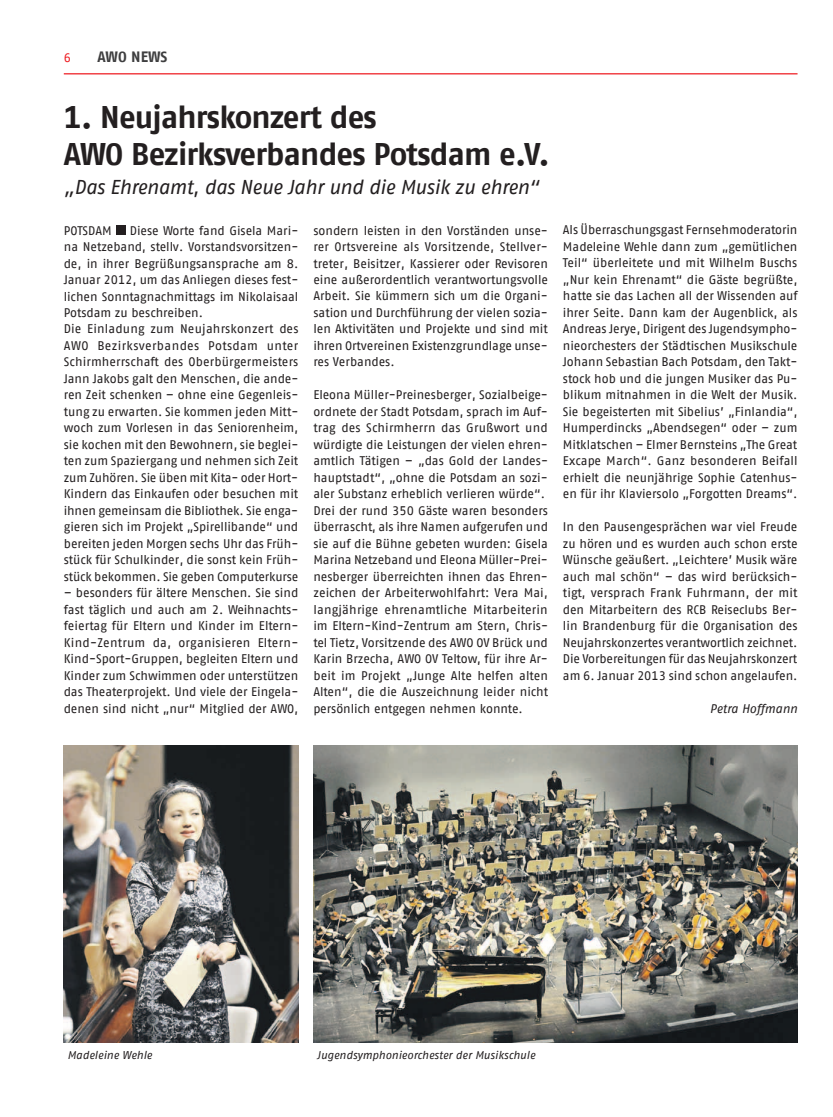
<style>
.page{position:relative;width:833px;height:1117px;background:#fff}
.page>*{position:absolute;margin:0;border:0;box-sizing:border-box;transform-origin:0 0}
.t1{font:700 31.25px/37.5px "AWO Fago Office";letter-spacing:-.03em;color:#231f20}
.t2{font:italic 20px "AWO Fago Office";letter-spacing:-.02em;color:#231f20}
.t3{font:700 15px "AWO Fago Office";color:#3e3e3f}
.t4{font:12.5px/16.5px "AWO Fago Office";color:#231f20;text-align:justify}
.t5{font:italic 12.5px "AWO Fago Office";letter-spacing:-.005em;color:#231f20}
.t6{font:12.5px "AWO Fago Office";color:#ee1d23}
.t7{font:italic 11.25px "AWO Fago Office";color:#231f20}
</style>
<div class="page">
<hr style="left:64px;top:73px;width:733px;height:1px;background:#ee1d23">
<div style="left:116px;top:225px;width:9px;height:9px;background:#231f20"></div>
<img style="left:64px;top:745px;width:234px;height:297px">
<img style="left:313px;top:745px;width:484px;height:297px">
<p class="t6" style="left:64px;top:50px;width:9px">6</p>
<p class="t3" style="left:97px;top:48px;width:72px">AWO NEWS</p>
<h1 class="t1" style="left:64px;top:97px;width:487px">1. Neujahrskonzert des<br>AWO Bezirksverbandes Potsdam e.V.</h1>
<h2 class="t2" style="left:64px;top:176px;width:477px">„Das Ehrenamt, das Neue Jahr und die Musik zu ehren“</h2>
<p class="t4" style="left:64px;top:222px;width:49px">POTSDAM</p>
<p class="t4" style="left:313px;top:222px;width:236px">sondern leisten in den Vorständen unse&shy;rer Ortsvereine als Vorsitzende, Stellver&shy;treter, Beisitzer, Kassierer oder Revisoren eine außerordentlich verantwortungsvolle Arbeit. Sie kümmern sich um die Organi&shy;sation und Durchführung der vielen sozia&shy;len Aktivitäten und Projekte und sind mit ihren Ortvereinen Existenzgrundlage unse&shy;res Verbandes.</p>
<p class="t4" style="left:313px;top:386px;width:236px;text-align:left">Eleona Müller-Preinesberger, Sozialbeige&shy;ordnete der Stadt Potsdam, sprach im Auf&shy;trag des Schirmherrn das Grußwort und würdigte die Leistungen der vielen ehren&shy;amtlich Tätigen – „das Gold der Landes&shy;hauptstadt“, „ohne die Potsdam an sozi&shy;aler Substanz erheblich verlieren würde“.<br>Drei der rund 350 Gäste waren besonders überrascht, als ihre Namen aufgerufen und sie auf die Bühne gebeten wurden: Gisela Marina Netzeband und Eleona Müller-Prei&shy;nesberger überreichten ihnen das Ehren&shy;zeichen der Arbeiterwohlfahrt: Vera Mai, langjährige ehrenamtliche Mitarbeiterin im Eltern-Kind-Zentrum am Stern, Chris&shy;tel Tietz, Vorsitzende des AWO OV Brück und Karin Brzecha, AWO OV Teltow, für ihre Ar&shy;beit im Projekt „Junge Alte helfen alten Alten“, die die Auszeichnung leider nicht persönlich entgegen nehmen konnte.</p>
<p class="t4" style="left:64px;top:222px;width:236px;text-align:left;text-indent:66px">Diese Worte fand Gisela Mari&shy;na Netzeband, stellv. Vorstandsvorsitzen&shy;de, in ihrer Begrüßungsansprache am 8.<br>Januar 2012, um das Anliegen dieses fest&shy;lichen Sonntagnachmittags im Nikolaisaal Potsdam zu beschreiben.<br>Die Einladung zum Neujahrskonzert des AWO Bezirksverbandes Potsdam unter Schirmherrschaft des Oberbürgermeisters Jann Jakobs galt den Menschen, die ande&shy;ren Zeit schenken – ohne eine Gegenleis&shy;tung zu erwarten. Sie kommen jeden Mitt&shy;woch zum Vorlesen in das Seniorenheim, sie kochen mit den Bewohnern, sie beglei&shy;ten zum Spaziergang und nehmen sich Zeit zum Zuhören. Sie üben mit Kita- oder Hort-Kindern das Einkaufen oder besuchen mit ihnen gemeinsam die Bibliothek. Sie enga&shy;gieren sich im Projekt „Spirellibande“ und bereiten jeden Morgen sechs Uhr das Früh&shy;stück für Schulkinder, die sonst kein Früh&shy;stück bekommen. Sie geben Computerkurse</p>
<p class="t4" style="left:64px;top:584px;width:236px">– besonders für ältere Menschen. Sie sind fast täglich und auch am 2. Weihnachts&shy;feiertag für Eltern und Kinder im Eltern-Kind-Zentrum da, organisieren Eltern-Kind-Sport-Gruppen, begleiten Eltern und Kinder zum Schwimmen oder unterstützen das Theaterprojekt. Und viele der Eingela&shy;denen sind nicht „nur“ Mitglied der AWO,</p>
<p class="t4" style="left:563px;top:222px;width:236px">Als Überraschungsgast Fernsehmoderatorin Madeleine Wehle dann zum „gemütlichen Teil“ überleitete und mit Wilhelm Buschs „Nur kein Ehrenamt“ die Gäste begrüßte, hatte sie das Lachen all der Wissenden auf ihrer Seite. Dann kam der Augenblick, als Andreas Jerye, Dirigent des Jugendsympho&shy;nieorchesters der Städtischen Musikschule Johann Sebastian Bach Potsdam, den Takt&shy;stock hob und die jungen Musiker das Pu&shy;blikum mitnahmen in die Welt der Musik.<br>Sie begeisterten mit Sibelius’ „Finlandia“, Humperdincks „Abendsegen“ oder – zum Mitklatschen – Elmer Bernsteins „The Great Excape March“. Ganz besonderen Beifall erhielt die neunjährige Sophie Catenhus&shy;en für ihr Klaviersolo „Forgotten Dreams“.</p>
<p class="t4" style="left:563px;top:518px;width:236px">In den Pausengesprächen war viel Freude zu hören und es wurden auch schon erste Wünsche geäußert. „Leichtere’ Musik wäre auch mal schön“ – das wird berücksich&shy;tigt, versprach Frank Fuhrmann, der mit den Mitarbeitern des RCB Reiseclubs Ber&shy;lin Brandenburg für die Organisation des Neujahrskonzertes verantwortlich zeichnet.<br>Die Vorbereitungen für das Neujahrskonzert am 6. Januar 2013 sind schon angelaufen.</p>
<p class="t5" style="left:710px;top:701px;width:89px">Petra Hoffmann</p>
<p class="t7" style="left:67px;top:1048px;width:86px">Madeleine Wehle</p>
<p class="t7" style="left:317px;top:1048px;width:220px">Jugendsymphonieorchester der Musikschule</p>
</div>
